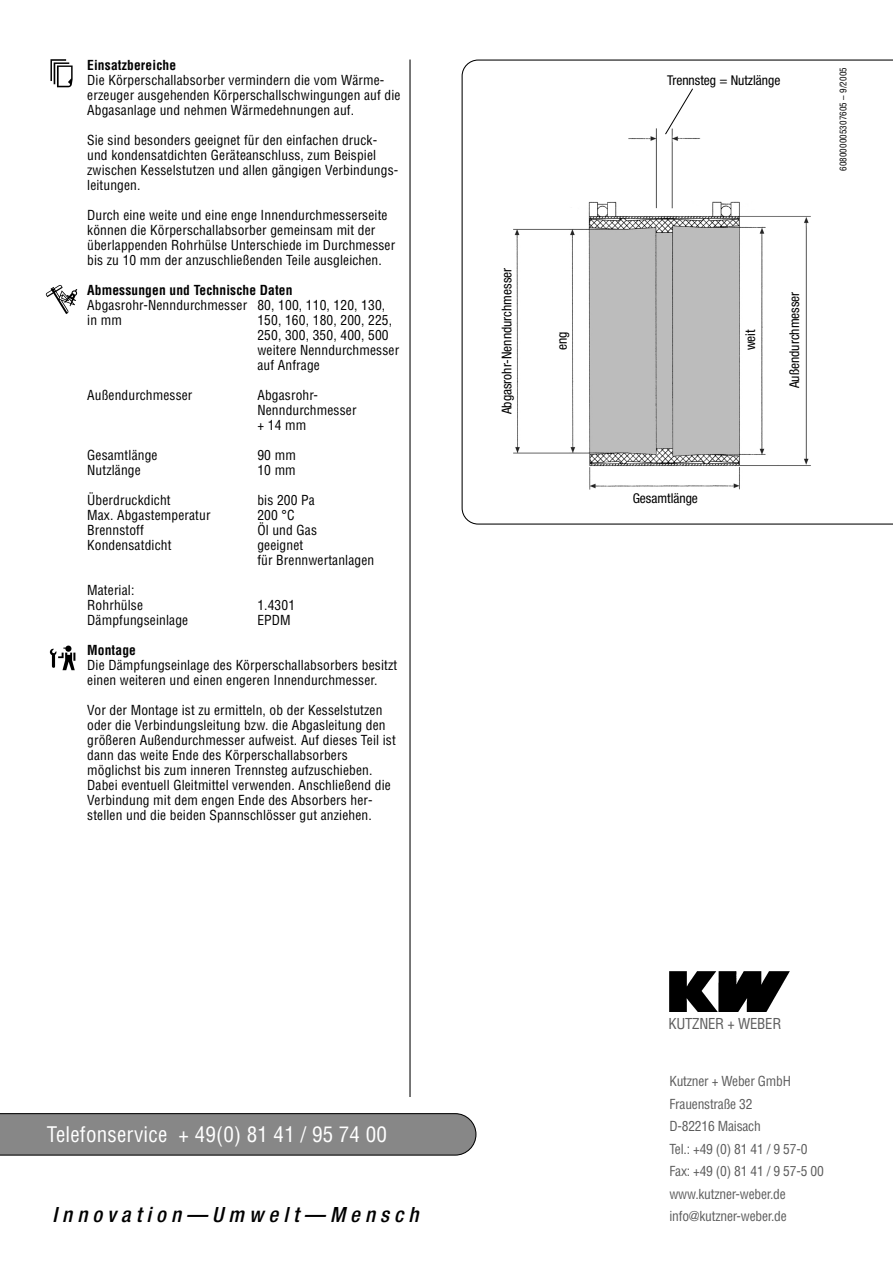
<style>
.page{position:relative;width:893px;height:1263px;background:#fff}
.page>*{position:absolute;margin:0;border:0;box-sizing:border-box;transform-origin:0 0}
.t1{font:condensed 21px "Helvetica";letter-spacing:.01em;color:#fff}
.t2{font:italic 500 condensed 21px "Helvetica Neue";letter-spacing:.24em;color:#000}
.t3{font:condensed 14.7px "Helvetica";letter-spacing:-.015em;color:#5c5c5c}
.t4{font:condensed 13.5px/15px "Helvetica";letter-spacing:.01em;color:#000}
.t5{font:condensed 13.5px/22.5px "Helvetica";letter-spacing:-.015em;color:#5c5c5c}
.t6{font:condensed 13.5px "Helvetica Neue";color:#000}
.t7{font:700 condensed 13.5px "Helvetica";letter-spacing:.01em;color:#000}
.t8{font:condensed 9px "Helvetica";letter-spacing:.01em;color:#000}
</style>
<div class="page">
<svg style="left:461px;top:60px;width:431px;height:465px"></svg>
<img style="left:45px;top:285px;width:33px;height:29px">
<img style="left:49px;top:645px;width:27px;height:26px">
<img style="left:50px;top:59px;width:23px;height:29px">
<hr style="left:409px;top:60px;width:1px;height:1037px;background:#000">
<img style="left:669px;top:972px;width:120px;height:40px">
<svg style="left:0;top:1113px;width:476px;height:43px;background:#828282"></svg>
<img style="left:477px;top:88px;width:362px;height:402px">
<svg style="left:664px;top:88px;width:29px;height:47px"></svg>
<p class="t7" style="left:87px;top:60px;width:90px">Einsatzbereiche</p>
<p class="t4" style="left:87px;top:73px;width:315px">Die Körperschallabsorber vermindern die vom Wärme&shy;erzeuger ausgehenden Körperschallschwingungen auf die<br>Abgasanlage und nehmen Wärmedehnungen auf.</p>
<p class="t4" style="left:87px;top:133px;width:312px">Sie sind besonders geeignet für den einfachen druck&shy;und kondensatdichten Geräteanschluss, zum Beispiel zwischen Kesselstutzen und allen gängigen Verbindungs&shy;leitungen.</p>
<p class="t4" style="left:87px;top:208px;width:309px">Durch eine weite und eine enge Innendurchmesserseite können die Körperschallabsorber gemeinsam mit der überlappenden Rohrhülse Unterschiede im Durchmesser bis zu 10 mm der anzuschließenden Teile ausgleichen.</p>
<p class="t7" style="left:87px;top:285px;width:207px">Abmessungen und Technische Daten</p>
<p class="t4" style="left:87px;top:298px;width:299px">Abgasrohr-Nenndurchmesser 80, 100, 110, 120, 130, in mm</p>
<p class="t4" style="left:257px;top:313px;width:143px">150, 160, 180, 200, 225,<br>250, 300, 350, 400, 500 weitere Nenndurchmesser auf Anfrage</p>
<p class="t4" style="left:87px;top:388px;width:107px">Außendurchmesser</p>
<p class="t4" style="left:257px;top:388px;width:101px">Abgasrohr-<br>Nenndurchmesser + 14 mm</p>
<p class="t4" style="left:87px;top:448px;width:72px">Gesamtlänge</p>
<p class="t4" style="left:257px;top:448px;width:40px">90 mm</p>
<p class="t4" style="left:87px;top:463px;width:55px">Nutzlänge</p>
<p class="t4" style="left:257px;top:463px;width:40px">10 mm</p>
<p class="t4" style="left:87px;top:493px;width:85px">Überdruckdicht</p>
<p class="t4" style="left:257px;top:493px;width:59px">bis 200 Pa</p>
<p class="t4" style="left:87px;top:508px;width:125px">Max. Abgastemperatur</p>
<p class="t4" style="left:257px;top:508px;width:39px">200 °C</p>
<p class="t4" style="left:87px;top:523px;width:58px">Brennstoff</p>
<p class="t4" style="left:257px;top:523px;width:61px">Öl und Gas</p>
<p class="t4" style="left:87px;top:538px;width:86px">Kondensatdicht</p>
<p class="t4" style="left:257px;top:538px;width:118px">geeignet<br>für Brennwertanlagen</p>
<p class="t4" style="left:87px;top:583px;width:57px">Material:<br>Rohrhülse</p>
<p class="t4" style="left:257px;top:598px;width:39px">1.4301</p>
<p class="t4" style="left:87px;top:613px;width:102px">Dämpfungseinlage</p>
<p class="t4" style="left:257px;top:613px;width:35px">EPDM</p>
<p class="t7" style="left:87px;top:645px;width:50px">Montage</p>
<p class="t4" style="left:87px;top:658px;width:311px">Die Dämpfungseinlage des Körperschallabsorbers besitzt einen weiteren und einen engeren Innendurchmesser.</p>
<p class="t4" style="left:87px;top:703px;width:310px">Vor der Montage ist zu ermitteln, ob der Kesselstutzen oder die Verbindungsleitung bzw. die Abgasleitung den größeren Außendurchmesser aufweist. Auf dieses Teil ist dann das weite Ende des Körperschallabsorbers möglichst bis zum inneren Trennsteg aufzuschieben.<br>Dabei eventuell Gleitmittel verwenden. Anschließend die Verbindung mit dem engen Ende des Absorbers her&shy;stellen und die beiden Spannschlösser gut anziehen.</p>
<p class="t6" style="left:502px;top:414px;width:148px;rotate:-90deg">Abgasrohr-Nenndurchmesser</p>
<p class="t6" style="left:557px;top:350px;width:20px;rotate:-90deg">eng</p>
<p class="t6" style="left:667px;top:75px;width:115px">Trennsteg = Nutzlänge</p>
<p class="t8" style="left:839px;top:171px;width:105px;rotate:-90deg">608000005307605 – 9/2005</p>
<p class="t6" style="left:632px;top:494px;width:67px">Gesamtlänge</p>
<p class="t6" style="left:745px;top:350px;width:22px;rotate:-90deg">weit</p>
<p class="t6" style="left:789px;top:388px;width:98px;rotate:-90deg">Außendurchmesser</p>
<h1 class="t1" style="left:47px;top:1126px;width:342px">Telefonservice + 49(0) 81 41 / 95 74 00</h1>
<p class="t3" style="left:668px;top:1018px;width:114px">KUTZNER + WEBER</p>
<p class="t5" style="left:669px;top:1071px;width:156px">Kutzner + Weber GmbH<br>Frauenstraße 32<br>D-82216 Maisach<br>Tel.: +49 (0) 81 41 / 9 57-0<br>Fax: +49 (0) 81 41 / 9 57-5 00 www.kutzner-weber.de</p>
<h1 class="t2" style="left:53px;top:1207px;width:367px">Innovation—Umwelt—Mensch</h1>
<p class="t5" style="left:669px;top:1206px;width:119px">info@kutzner-weber.de</p>
</div>
